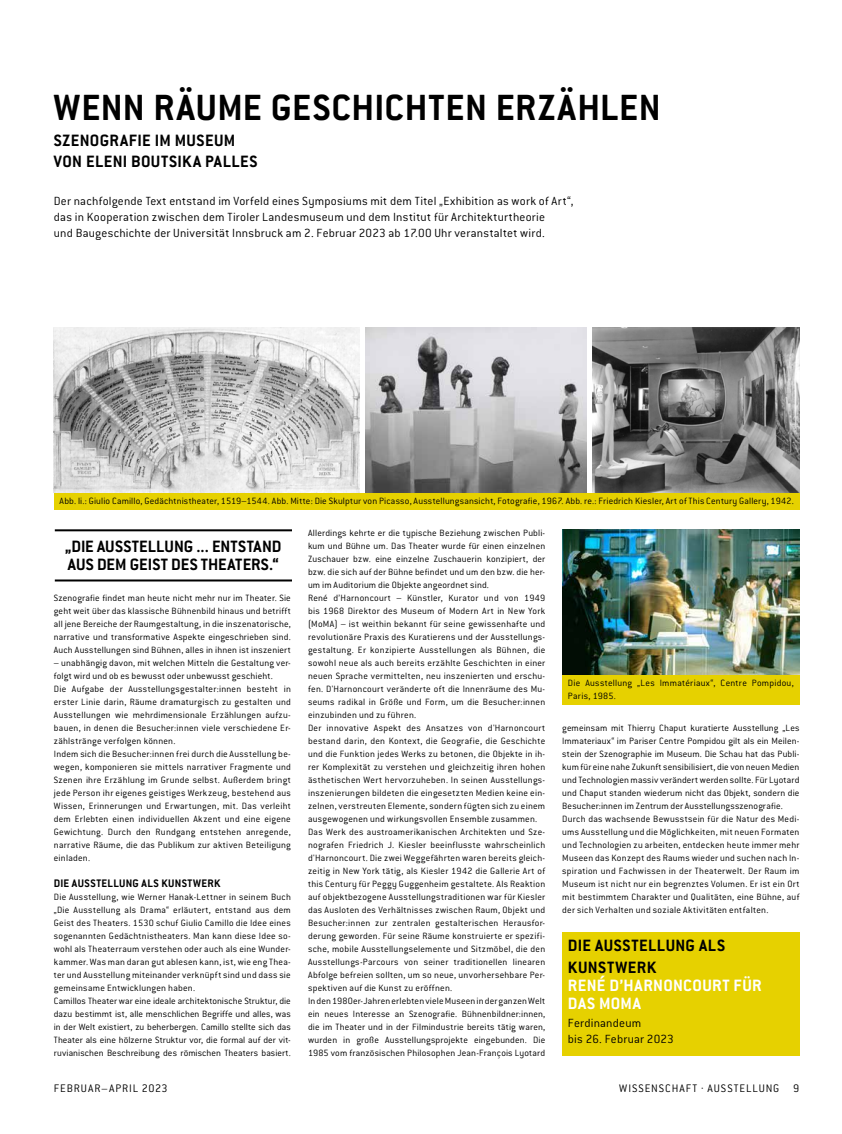
<style>
.page{position:relative;width:842px;height:1134px;background:#fff}
.page>*{position:absolute;margin:0;border:0;box-sizing:border-box;transform-origin:0 0}
.t1{font:700 40px "Conduit ITC";letter-spacing:.02em;color:#000}
.t2{font:700 18px/21.6px "Conduit ITC";letter-spacing:.02em;color:#000}
.t3{font:700 18px/18px "Conduit ITC";letter-spacing:.02em;color:#fff}
.t4{font:300 13px/15.6px "Conduit ITC";letter-spacing:.015em;color:#000}
.t5{font:300 12px "Conduit ITC";letter-spacing:.08em;color:#000}
.t6{font:700 12px "Conduit ITC";letter-spacing:.035em;color:#000}
.t7{font:300 10px/13px "Conduit ITC";letter-spacing:.02em;color:#000}
</style>
<div class="page">
<img style="left:54px;top:328px;width:306px;height:164px">
<img style="left:366px;top:328px;width:221px;height:165px">
<img style="left:592px;top:328px;width:207px;height:165px">
<img style="left:562px;top:529px;width:237px;height:146px">
<div style="left:54px;top:493px;width:745px;height:17px;background:#e6d100"></div>
<div style="left:562px;top:675px;width:237px;height:30px;background:#e6d100"></div>
<div style="left:562px;top:932px;width:237px;height:124px;background:#e6d100"></div>
<hr style="left:55px;top:579px;width:237px;height:2px;background:#000">
<hr style="left:55px;top:529px;width:237px;height:2px;background:#000">
<h1 class="t1" style="left:54px;top:84px;width:608px">WENN RÄUME GESCHICHTEN ERZÄHLEN</h1>
<h2 class="t2" style="left:54px;top:129px;width:205px">SZENOGRAFIE IM MUSEUM<br>VON ELENI BOUTSIKA PALLES</h2>
<p class="t4" style="left:54px;top:194px;width:521px">Der nachfolgende Text entstand im Vorfeld eines Symposiums mit dem Titel „Exhibition as work of Art“, das in Kooperation zwischen dem Tiroler Landesmuseum und dem Institut für Architekturtheorie<br>und Baugeschichte der Universität Innsbruck am 2. Februar 2023 ab 17.00 Uhr veranstaltet wird.</p>
<p class="t7" style="left:60px;top:494px;width:736px">Abb. li.: Giulio Camillo, Gedächtnistheater, 1519–1544. Abb. Mitte: Die Skulptur von Picasso, Ausstellungsansicht, Fotografie, 1967. Abb. re.: Friedrich Kiesler, Art of This Century Gallery, 1942.</p>
<h2 class="t2" style="left:65px;top:537px;width:218px;line-height:18px">„DIE AUSSTELLUNG ... ENTSTAND<br>AUS DEM GEIST DES THEATERS.“</h2>
<p class="t7" style="left:54px;top:591px;width:239px;text-align:justify">Szenografie findet man heute nicht mehr nur im Theater. Sie geht weit über das klassische Bühnenbild hinaus und betrifft all jene Bereiche der Raumgestaltung, in die inszenatorische, narrative und transformative Aspekte eingeschrieben sind.<br>Auch Ausstellungen sind Bühnen, alles in ihnen ist inszeniert</p>
<p class="t7" style="left:54px;top:656px;width:239px">– unabhängig davon, mit welchen Mitteln die Gestaltung ver&shy;folgt wird und ob es bewusst oder unbewusst geschieht.<br>Die Aufgabe der Ausstellungsgestalter:innen besteht in erster Linie darin, Räume dramaturgisch zu gestalten und Ausstellungen wie mehrdimensionale Erzählungen aufzu&shy;bauen, in denen die Besucher:innen viele verschiedene Er&shy;zählstränge verfolgen können.<br>Indem sich die Besucher:innen frei durch die Ausstellung be&shy;wegen, komponieren sie mittels narrativer Fragmente und Szenen ihre Erzählung im Grunde selbst. Außerdem bringt jede Person ihr eigenes geistiges Werkzeug, bestehend aus Wissen, Erinnerungen und Erwartungen, mit. Das verleiht dem Erlebten einen individuellen Akzent und eine eigene Gewichtung. Durch den Rundgang entstehen anregende, narrative Räume, die das Publikum zur aktiven Beteiligung einladen.</p>
<p class="t6" style="left:54px;top:876px;width:168px">DIE AUSSTELLUNG ALS KUNSTWERK</p>
<p class="t7" style="left:54px;top:890px;width:239px">Die Ausstellung, wie Werner Hanak-Lettner in seinem Buch „Die Ausstellung als Drama“ erläutert, entstand aus dem Geist des Theaters. 1530 schuf Giulio Camillo die Idee eines sogenannten Gedächtnistheaters. Man kann diese Idee so&shy;wohl als Theaterraum verstehen oder auch als eine Wunder&shy;kammer. Was man daran gut ablesen kann, ist, wie eng Thea&shy;ter und Ausstellung miteinander verknüpft sind und dass sie gemeinsame Entwicklungen haben.<br>Camillos Theater war eine ideale architektonische Struktur, die dazu bestimmt ist, alle menschlichen Begriffe und alles, was in der Welt existiert, zu beherbergen. Camillo stellte sich das Theater als eine hölzerne Struktur vor, die formal auf der vit&shy;ruvianischen Beschreibung des römischen Theaters basiert.</p>
<p class="t5" style="left:54px;top:1082px;width:115px">FEBRUAR–APRIL 2023</p>
<p class="t7" style="left:308px;top:526px;width:239px">Allerdings kehrte er die typische Beziehung zwischen Publi&shy;kum und Bühne um. Das Theater wurde für einen einzelnen Zuschauer bzw. eine einzelne Zuschauerin konzipiert, der bzw. die sich auf der Bühne befindet und um den bzw. die her&shy;um im Auditorium die Objekte angeordnet sind.<br>René d’Harnoncourt – Künstler, Kurator und von 1949 bis 1968 Direktor des Museum of Modern Art in New York (MoMA) – ist weithin bekannt für seine gewissenhafte und revolutionäre Praxis des Kuratierens und der Ausstellungs&shy;gestaltung. Er konzipierte Ausstellungen als Bühnen, die sowohl neue als auch bereits erzählte Geschichten in einer neuen Sprache vermittelten, neu inszenierten und erschu&shy;fen. D'Harnoncourt veränderte oft die Innenräume des Mu&shy;seums radikal in Größe und Form, um die Besucher:innen einzubinden und zu führen.<br>Der innovative Aspekt des Ansatzes von d'Harnoncourt bestand darin, den Kontext, die Geografie, die Geschichte und die Funktion jedes Werks zu betonen, die Objekte in ih&shy;rer Komplexität zu verstehen und gleichzeitig ihren hohen ästhetischen Wert hervorzuheben. In seinen Ausstellungs&shy;inszenierungen bildeten die eingesetzten Medien keine ein&shy;zelnen, verstreuten Elemente, sondern fügten sich zu einem ausgewogenen und wirkungsvollen Ensemble zusammen.<br>Das Werk des austroamerikanischen Architekten und Sze&shy;nografen Friedrich J. Kiesler beeinflusste wahrscheinlich d'Harnoncourt. Die zwei Weggefährten waren bereits gleich&shy;zeitig in New York tätig, als Kiesler 1942 die Gallerie Art of this Century für Peggy Guggenheim gestaltete. Als Reaktion auf objektbezogene Ausstellungstraditionen war für Kiesler das Ausloten des Verhältnisses zwischen Raum, Objekt und Besucher:innen zur zentralen gestalterischen Herausfor&shy;derung geworden. Für seine Räume konstruierte er spezifi&shy;sche, mobile Ausstellungselemente und Sitzmöbel, die den Ausstellungs-Parcours von seiner traditionellen linearen Abfolge befreien sollten, um so neue, unvorhersehbare Per&shy;spektiven auf die Kunst zu eröffnen.<br>In den 1980er-Jahren erlebten viele Museen in der ganzen Welt ein neues Interesse an Szenografie. Bühnenbildner:innen, die im Theater und in der Filmindustrie bereits tätig waren, wurden in große Ausstellungsprojekte eingebunden. Die 1985 vom französischen Philosophen Jean-François Lyotard</p>
<p class="t7" style="left:568px;top:676px;width:227px">Die Ausstellung „Les Immatériaux“, Centre Pompidou,<br>Paris, 1985.</p>
<p class="t7" style="left:562px;top:721px;width:239px">gemeinsam mit Thierry Chaput kuratierte Ausstellung „Les Immateriaux“ im Pariser Centre Pompidou gilt als ein Meilen&shy;stein der Szenographie im Museum. Die Schau hat das Publi&shy;kum für eine nahe Zukunft sensibilisiert, die von neuen Medien und Technologien massiv verändert werden sollte. Für Lyotard und Chaput standen wiederum nicht das Objekt, sondern die Besucher:innen im Zentrum der Ausstellungsszenografie.<br>Durch das wachsende Bewusstsein für die Natur des Medi&shy;ums Ausstellung und die Möglichkeiten, mit neuen Formaten und Technologien zu arbeiten, entdecken heute immer mehr Museen das Konzept des Raums wieder und suchen nach In&shy;spiration und Fachwissen in der Theaterwelt. Der Raum im Museum ist nicht nur ein begrenztes Volumen. Er ist ein Ort mit bestimmtem Charakter und Qualitäten, eine Bühne, auf der sich Verhalten und soziale Aktivitäten entfalten.</p>
<h2 class="t2" style="left:568px;top:935px;width:158px">DIE AUSSTELLUNG ALS<br>KUNSTWERK</h2>
<h2 class="t3" style="left:568px;top:976px;width:195px">RENÉ D’HARNONCOURT FÜR<br>DAS MOMA</h2>
<h3 class="t4" style="left:568px;top:1016px;width:107px">Ferdinandeum<br>bis 26. Februar 2023</h3>
<p class="t5" style="left:619px;top:1082px;width:181px">WISSENSCHAFT · AUSSTELLUNG 9</p>
</div>
